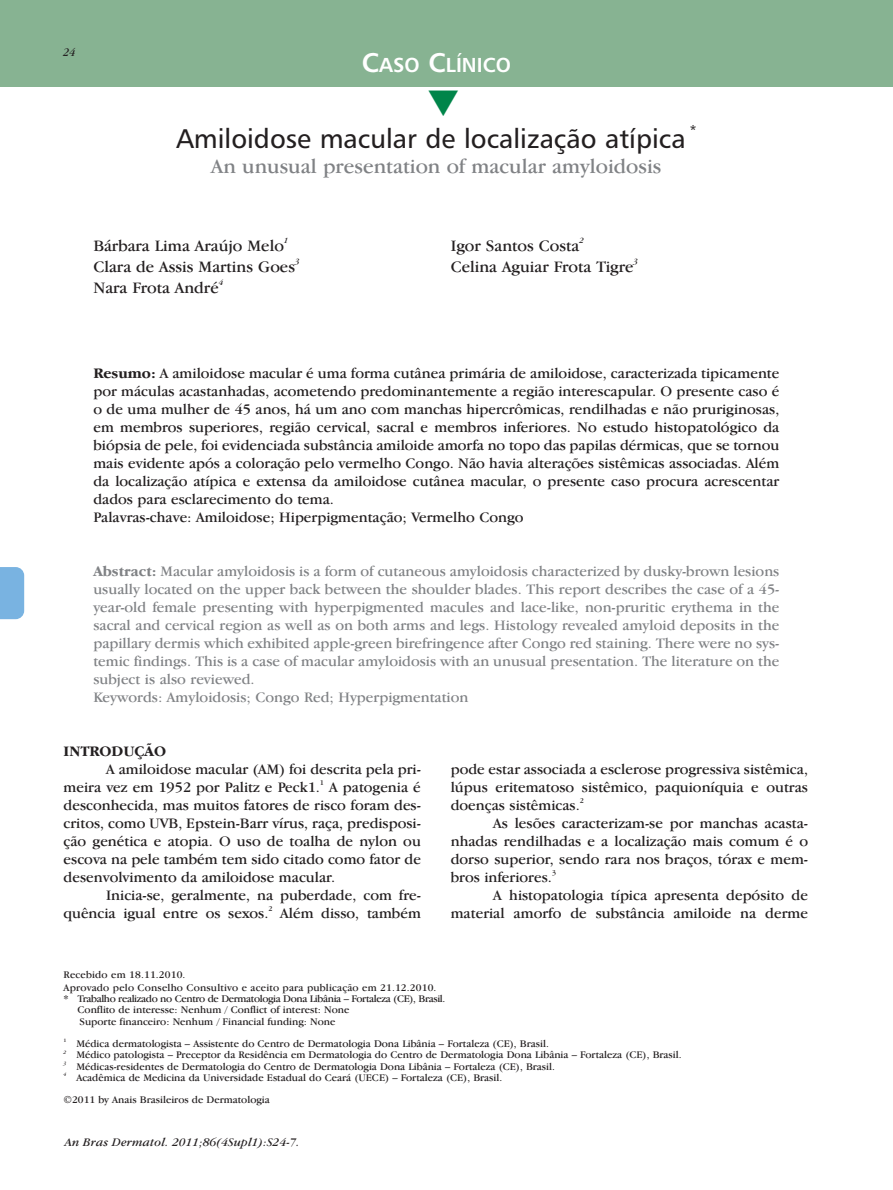
<style>
.page{position:relative;width:893px;height:1190px;background:#fff}
.page>*{position:absolute;margin:0;border:0;box-sizing:border-box;transform-origin:0 0}
.t1{font:27px "Humanist 777 BT Roman B";color:#231f20}
.t2{font:21px "Garamond IT Cby BT";color:#808285}
.t3{font:20.25px "Humanist 777 BT Bold B";color:#fff}
.t4{font:16.5px "Garamond IT Cby BT";color:#231f20}
.t5{font:15px/18px "Garamond IT Cby BT";color:#231f20}
.t6{font:15px/18px "Garamond IT Cby BT";color:#808285}
.t7{font:700 15px "Garamond IT Cby BT";color:#231f20}
.t8{font:13.5px "Humanist 777 BT Roman B";color:#231f20}
.t9{font:italic 12px "Garamond IT Cby BT";letter-spacing:.015em;color:#231f20}
.t10{font:italic 12px "Garamond IT Cby BT";letter-spacing:.015em;color:#231f20;scale:.9 1}
.t11{font:10.5px/11.2px "Garamond IT Cby BT";color:#231f20}
.t12{font:italic 8.25px "Garamond IT Cby BT";color:#231f20}
.t13{font:7.5px "Garamond IT Cby BT";color:#231f20}
.t14{font:italic 5.25px "Garamond IT Cby BT";color:#231f20}
.t15{font:5.25px "Garamond IT Cby BT";color:#231f20}
.s1{font-size:27px}
.s2{font-weight:700}
</style>
<div class="page">
<div style="left:0;top:0;width:892px;height:86px;background:#87b392"></div>
<svg style="left:0;top:567px;width:24px;height:52px"></svg>
<p class="t10" style="left:64px;top:48px;width:15px">24</p>
<h3 class="t3" style="left:362px;top:57px;width:150px"><span class="s1">C</span>ASO <span class="s1">C</span>LÍNICO</h3>
<p class="t8" style="left:690px;top:124px;width:8px">*</p>
<h1 class="t1" style="left:176px;top:127px;width:511px">Amiloidose macular de localização atípica</h1>
<h2 class="t2" style="left:211px;top:159px;width:451px">An unusual presentation of macular amyloidosis</h2>
<p class="t4" style="left:93px;top:239px;width:192px">Bárbara Lima Araújo Melo</p>
<p class="t12" style="left:284px;top:237px;width:6px">1</p>
<p class="t4" style="left:451px;top:239px;width:130px">Igor Santos Costa</p>
<p class="t12" style="left:579px;top:237px;width:6px">2</p>
<p class="t4" style="left:93px;top:260px;width:203px">Clara de Assis Martins Goes</p>
<p class="t12" style="left:295px;top:258px;width:6px">3</p>
<p class="t4" style="left:451px;top:260px;width:184px">Celina Aguiar Frota Tigre</p>
<p class="t12" style="left:633px;top:258px;width:6px">3</p>
<p class="t4" style="left:93px;top:281px;width:127px">Nara Frota André</p>
<p class="t12" style="left:219px;top:279px;width:6px">4</p>
<p class="t5" style="left:93px;top:365px;width:687px"><span class="s2">Resumo:</span> A amiloidose macular é uma forma cutânea primária de amiloidose, caracterizada tipicamente por máculas acastanhadas, acometendo predominantemente a região interescapular. O presente caso é o de uma mulher de 45 anos, há um ano com manchas hipercrômicas, rendilhadas e não pruriginosas, em membros superiores, região cervical, sacral e membros inferiores. No estudo histopatológico da biópsia de pele, foi evidenciada substância amiloide amorfa no topo das papilas dérmicas, que se tornou mais evidente após a coloração pelo vermelho Congo. Não havia alterações sistêmicas associadas. Além da localização atípica e extensa da amiloidose cutânea macular, o presente caso procura acrescentar dados para esclarecimento do tema.<br>Palavras-chave: Amiloidose; Hiperpigmentação; Vermelho Congo</p>
<p class="t6" style="left:93px;top:563px;width:687px"><span class="s2">Abstract:</span> Macular amyloidosis is a form of cutaneous amyloidosis characterized by dusky-brown lesions usually located on the upper back between the shoulder blades. This report describes the case of a 45- year-old female presenting with hyperpigmented macules and lace-like, non-pruritic erythema in the sacral and cervical region as well as on both arms and legs. Histology revealed amyloid deposits in the papillary dermis which exhibited apple-green birefringence after Congo red staining. There were no sys&shy;temic findings. This is a case of macular amyloidosis with an unusual presentation. The literature on the subject is also reviewed.<br>Keywords: Amyloidosis; Congo Red; Hyperpigmentation</p>
<p class="t7" style="left:64px;top:746px;width:104px">INTRODUÇÃO</p>
<p class="t5" style="left:64px;top:761px;width:359px;text-indent:43px">A amiloidose macular (AM) foi descrita pela pri&shy;meira vez em 1952 por Palitz e Peck1.</p>
<p class="t13" style="left:320px;top:780px;width:6px">1</p>
<p class="t5" style="left:64px;top:779px;width:359px;text-align:justify;text-indent:265px">A patogenia é desconhecida, mas muitos fatores de risco foram des&shy;critos, como UVB, Epstein-Barr vírus, raça, predisposi&shy;ção genética e atopia. O uso de toalha de nylon ou escova na pele também tem sido citado como fator de desenvolvimento da amiloidose macular.</p>
<p class="t5" style="left:64px;top:887px;width:359px;text-indent:43px">Inicia-se, geralmente, na puberdade, com fre&shy;quência igual entre os sexos.</p>
<p class="t13" style="left:268px;top:906px;width:6px">2</p>
<p class="t5" style="left:280px;top:905px;width:142px">Além disso, também</p>
<p class="t5" style="left:451px;top:761px;width:359px;text-align:justify">pode estar associada a esclerose progressiva sistêmica, lúpus eritematoso sistêmico, paquioníquia e outras doenças sistêmicas.</p>
<p class="t13" style="left:580px;top:798px;width:6px">2</p>
<p class="t5" style="left:451px;top:815px;width:359px;text-align:justify;text-indent:43px">As lesões caracterizam-se por manchas acasta&shy;nhadas rendilhadas e a localização mais comum é o dorso superior, sendo rara nos braços, tórax e mem&shy;bros inferiores.</p>
<p class="t13" style="left:552px;top:870px;width:6px">3</p>
<p class="t5" style="left:451px;top:887px;width:359px;text-align:right">A histopatologia típica apresenta depósito de material amorfo de substância amiloide na derme</p>
<p class="t11" style="left:64px;top:969px;width:374px;line-height:12.6px">Recebido em 18.11.2010.<br>Aprovado pelo Conselho Consultivo e aceito para publicação em 21.12.2010.</p>
<p class="t11" style="left:77px;top:994px;width:369px;text-indent:-14px">* Trabalho realizado no Centro de Dermatologia Dona Libânia – Fortaleza (CE), Brasil.<br>Conflito de interesse: Nenhum / Conflict of interest: None<br>Suporte financeiro: Nenhum / Financial funding: None</p>
<p class="t15" style="left:64px;top:1038px;width:4px">1</p>
<p class="t11" style="left:76px;top:1039px;width:474px">Médica dermatologista – Assistente do Centro de Dermatologia Dona Libânia – Fortaleza (CE), Brasil.</p>
<p class="t14" style="left:64px;top:1050px;width:4px">2</p>
<p class="t11" style="left:76px;top:1050px;width:606px">Médico patologista – Preceptor da Residência em Dermatologia do Centro de Dermatologia Dona Libânia – Fortaleza (CE), Brasil.</p>
<p class="t14" style="left:64px;top:1061px;width:4px">3</p>
<p class="t11" style="left:76px;top:1061px;width:480px">Médicas-residentes de Dermatologia do Centro de Dermatologia Dona Libânia – Fortaleza (CE), Brasil.</p>
<p class="t14" style="left:64px;top:1072px;width:4px">4</p>
<p class="t11" style="left:64px;top:1067px;width:440px;line-height:22.5px;text-indent:13px">Acadêmica de Medicina da Universidade Estadual do Ceará (UECE) – Fortaleza (CE), Brasil. ©2011 by Anais Brasileiros de Dermatologia</p>
<p class="t9" style="left:65px;top:1137px;width:236px">An Bras Dermatol. 2011;86(4Supl1):S24-7.</p>
</div>
